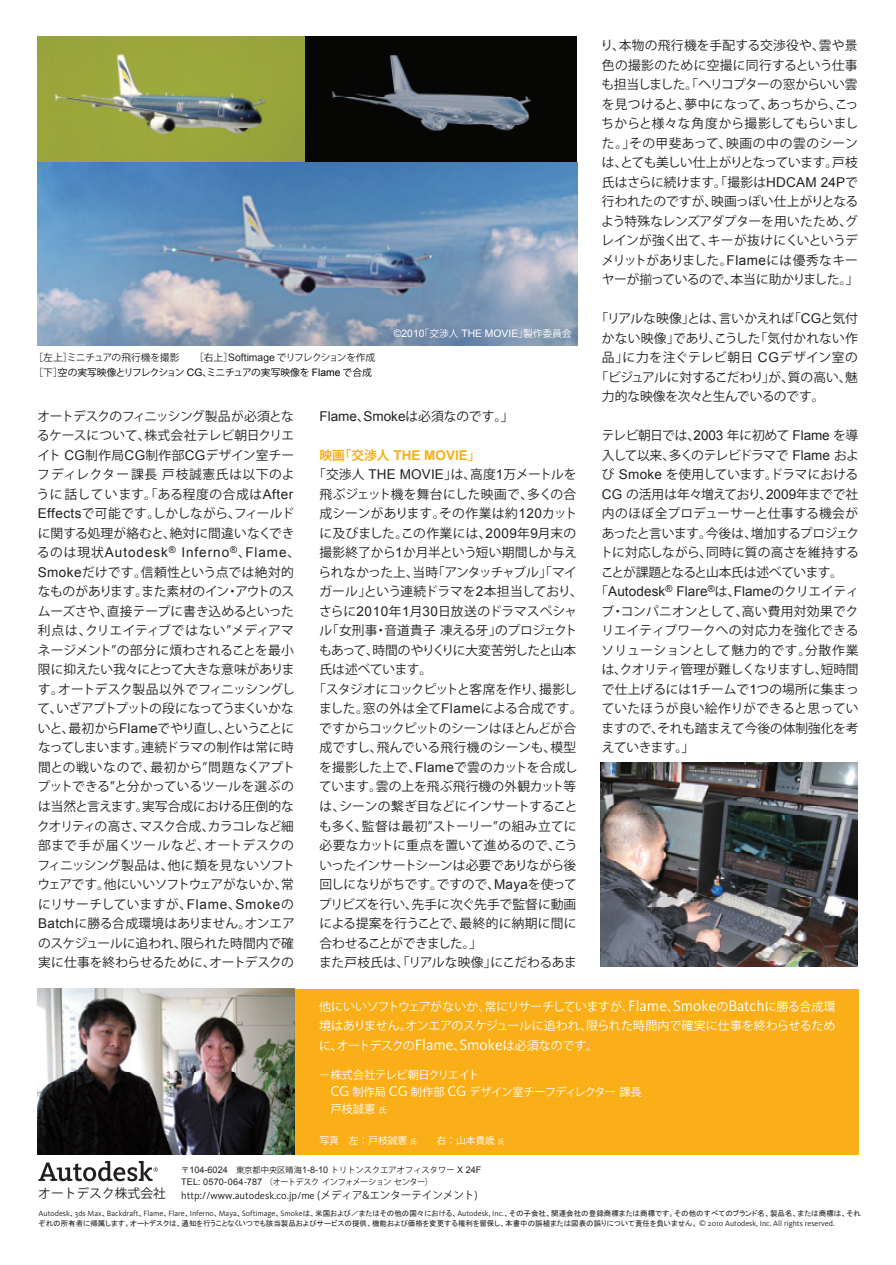
<style>
.page{position:relative;width:896px;height:1265px;background:#fff}
.page>*{position:absolute;margin:0;border:0;box-sizing:border-box;transform-origin:0 0}
.t1{font:13.5px "Arial";letter-spacing:.01em;color:#231f20}
.t2{font:13.5px "Arial";letter-spacing:.07em;color:#231f20}
.t3{font:700 13.5px "Arial";color:#faaf18}
.t4{font:12.75px/19.5px "Koz Go Pro";letter-spacing:-.01em;color:#231f20;text-align:justify}
.t5{font:12.75px "Koz Go Pro";letter-spacing:.01em;color:#231f20}
.t6{font:12.75px "Koz Go Pro";letter-spacing:-.03em;color:#231f20}
.t7{font:12.75px "Koz Go Pro";letter-spacing:-.04em;color:#231f20}
.t8{font:12.75px "Koz Go Pro";letter-spacing:-.07em;color:#231f20}
.t9{font:12.75px "Koz Go Pro";letter-spacing:.02em;color:#231f20}
.t10{font:12.75px "Koz Go Pro";letter-spacing:-.05em;color:#231f20}
.t11{font:12.75px "Koz Go Pro";letter-spacing:-.045em;color:#231f20}
.t12{font:12.75px "Koz Go Pro";letter-spacing:.015em;color:#231f20}
.t13{font:12.75px "Koz Go Pro";letter-spacing:.04em;color:#231f20}
.t14{font:12px/19.5px "Koz Go Pro";color:#fff;text-align:justify}
.t15{font:11.25px/17.2px "Koz Go Pro";letter-spacing:-.02em;color:#fff}
.t16{font:10.5px "Kievit Pro";color:#231f20}
.t17{font:10.35px "Arial";color:#fff}
.t18{font:9.75px/15px "Koz Go Pro";letter-spacing:-.065em;color:#000}
.t19{font:9.75px "Koz Go Pro";letter-spacing:-.015em;color:#231f20}
.t20{font:9.75px "Koz Go Pro";color:#fff}
.t21{font:8.25px/12px "Koz Go Pro";color:#231f20}
.t22{font:7.5px/10.5px "MS P Gothic";color:#231f20}
.s1{color:#231f20}
.s2{font-family:"Arial";font-size:10.35px;color:#231f20}
.s3{font-family:"Arial";font-size:10.35px}
.s4{font-family:"Koz Go Pro";font-size:9.75px}
.s5{font-family:"Arial";font-size:13.5px}
.s6{font-family:"Koz Go Pro";font-size:12.75px}
.s7{font-family:"Kievit";font-size:15.6px}
.s8{font-family:"Kievit";font-size:14.7px}
.s9{font-size:7.8px}
.s10{font-size:6.9px}
.s11{font-family:"Arial";font-size:9.15px}
.s12{font-family:"Koz Go Pro"}
.s13{font-family:"Kievit Pro";font-size:7.95px}
</style>
<div class="page">
<svg style="left:38px;top:1160px;width:120px;height:21px"></svg>
<div style="left:294px;top:989px;width:564px;height:165px;background:#faaf18"></div>
<img style="left:38px;top:989px;width:256px;height:165px">
<img style="left:601px;top:762px;width:256px;height:204px">
<img style="left:38px;top:37px;width:539px;height:309px">
<p class="t19" style="left:34px;top:351px;width:147px">［左上］ミニチュアの飛行機を撮影</p>
<p class="t18" style="left:34px;top:350px;width:343px;text-indent:160px"><span class="s1">［右上］</span><span class="s2">Softimage</span> <span class="s1">でリフレクションを作成［下］</span>空の実写映像とリフレクション <span class="s3">CG</span>、ミニチュアの実写映像を <span class="s3">Flame</span> で合成</p>
<p class="t17" style="left:394px;top:328px;width:179px">©2010<span class="s4">「交渉人</span> THE MOVIE<span class="s4">」製作委員会</span></p>
<p class="t4" style="left:37px;top:407px;width:259px">オートデスクのフィニッシング製品が必須となるケースについて、株式会社テレビ朝日クリエイト <span class="s5">CG</span>制作局<span class="s5">CG</span>制作部<span class="s5">CG</span>デザイン室チーフディレクター課長戸枝誠憲氏は以下のように話しています。「ある程度の合成は<span class="s5">After Effects</span>で可能です。しかしながら、フィールドに関する処理が絡むと、絶対に間違いなくでき</p>
<p class="t2" style="left:37px;top:545px;width:265px"><span class="s6">るのは現状</span>Autodesk<sup>®</sup> Inferno<sup>®</sup><span class="s6">、</span>Flame<span class="s6">、</span></p>
<p class="t4" style="left:37px;top:563px;width:259px"><span class="s5">Smoke</span>だけです。信頼性という点では絶対的なものがあります。また素材のイン・アウトのスムーズさや、直接テープに書き込めるといった利点は、クリエイティブではない”メディアマネージメント”の部分に煩わされることを最小限に抑えたい我々にとって大きな意味があります。オートデスク製品以外でフィニッシングして、いざアプトプットの段になってうまくいかないと、最初から<span class="s5">Flame</span>でやり直し、ということになってしまいます。連続ドラマの制作は常に時間との戦いなので、最初から”問題なくアプトプットできる”と分かっているツールを選ぶのは当然と言えます。実写合成における圧倒的なクオリティの高さ、マスク合成、カラコレなど細部まで手が届くツールなど、オートデスクのフィニッシング製品は、他に類を見ないソフトウェアです。他にいいソフトウェアがないか、常にリサーチしていますが、<span class="s5">Flame</span>、<span class="s5">Smoke</span>の<span class="s5">Batch</span>に勝る合成環境はありません。オンエアのスケジュールに追われ、限られた時間内で確実に仕事を終わらせるために、オートデスクの</p>
<p class="t1" style="left:319px;top:408px;width:195px">Flame<span class="s6">、</span>Smoke<span class="s6">は必須なのです。」</span></p>
<p class="t3" style="left:319px;top:447px;width:162px"><span class="s6">映画「交渉人</span> THE MOVIE<span class="s6">」</span></p>
<p class="t4" style="left:313px;top:465px;width:265px">「交渉人 <span class="s5">THE MOVIE</span>」は、高度<span class="s5">1</span>万メートルを</p>
<p class="t5" style="left:319px;top:486px;width:258px">飛ぶジェット機を舞台にした映画で、多くの合</p>
<p class="t5" style="left:319px;top:505px;width:259px">成シーンがあります。その作業は約<span class="s5">120</span>カット</p>
<p class="t9" style="left:319px;top:525px;width:258px">に及びました。この作業には、<span class="s5">2009</span>年<span class="s5">9</span>月末の</p>
<p class="t4" style="left:319px;top:543px;width:259px">撮影終了から<span class="s5">1</span>か月半という短い期間しか与え</p>
<p class="t10" style="left:318px;top:564px;width:260px">られなかった上、当時「アンタッチャブル」「マイ</p>
<p class="t4" style="left:319px;top:582px;width:265px">ガール」という連続ドラマを<span class="s5">2</span>本担当しており、</p>
<p class="t4" style="left:319px;top:602px;width:260px">さらに<span class="s5">2010</span>年<span class="s5">1</span>月<span class="s5">30</span>日放送のドラマスペシャ</p>
<p class="t4" style="left:319px;top:621px;width:259px">ル「女刑事・音道貴子凍える牙」のプロジェクト</p>
<p class="t8" style="left:319px;top:642px;width:259px">もあって、時間のやりくりに大変苦労したと山本</p>
<p class="t6" style="left:319px;top:661px;width:114px">氏は述べています。</p>
<p class="t11" style="left:313px;top:681px;width:265px">「スタジオにコックピットと客席を作り、撮影し</p>
<p class="t4" style="left:319px;top:699px;width:265px">ました。窓の外は全て<span class="s5">Flame</span>による合成です。</p>
<p class="t7" style="left:319px;top:720px;width:259px">ですからコックピットのシーンはほとんどが合</p>
<p class="t5" style="left:319px;top:739px;width:258px">成ですし、飛んでいる飛行機のシーンも、模型</p>
<p class="t4" style="left:319px;top:758px;width:260px">を撮影した上で、<span class="s5">Flame</span>で雲のカットを合成し</p>
<p class="t4" style="left:319px;top:777px;width:259px">ています。雲の上を飛ぶ飛行機の外観カット等</p>
<p class="t4" style="left:319px;top:797px;width:259px">は、シーンの繋ぎ目などにインサートすること</p>
<p class="t5" style="left:319px;top:817px;width:259px">も多く、監督は最初”ストーリー”の組み立てに</p>
<p class="t4" style="left:319px;top:836px;width:259px">必要なカットに重点を置いて進めるので、こう</p>
<p class="t6" style="left:319px;top:856px;width:258px">いったインサートシーンは必要でありながら後</p>
<p class="t6" style="left:319px;top:876px;width:259px">回しになりがちです。ですので、<span class="s5">Maya</span>を使って</p>
<p class="t4" style="left:319px;top:894px;width:259px">プリビズを行い、先手に次ぐ先手で監督に動画</p>
<p class="t5" style="left:319px;top:915px;width:258px">による提案を行うことで、最終的に納期に間に</p>
<p class="t8" style="left:319px;top:934px;width:164px">合わせることができました。」</p>
<p class="t4" style="left:319px;top:953px;width:259px">また戸枝氏は、「リアルな映像」にこだわるあま</p>
<p class="t4" style="left:600px;top:36px;width:259px">り、本物の飛行機を手配する交渉役や、雲や景色の撮影のために空撮に同行するという仕事も担当しました。「ヘリコプターの窓からいい雲を見つけると、夢中になって、あっちから、こっちからと様々な角度から撮影してもらいました。」その甲斐あって、映画の中の雲のシーンは、とても美しい仕上がりとなっています。戸枝氏はさらに続けます。「撮影は<span class="s5">HDCAM 24P</span>で行われたのですが、映画っぽい仕上がりとなるよう特殊なレンズアダプターを用いたため、グレインが強く出て、キーが抜けにくいというデメリットがありました。<span class="s5">Flame</span>には優秀なキーヤーが揃っているので、本当に助かりました。」</p>
<p class="t5" style="left:595px;top:310px;width:264px">「リアルな映像」とは、言いかえれば「<span class="s5">CG</span>と気付</p>
<p class="t12" style="left:602px;top:330px;width:257px">かない映像」であり、こうした「気付かれない作</p>
<p class="t13" style="left:602px;top:349px;width:257px">品」に力を注ぐテレビ朝日 <span class="s5">CG</span>デザイン室の</p>
<p class="t7" style="left:595px;top:369px;width:264px">「ビジュアルに対するこだわり」が、質の高い、魅</p>
<p class="t4" style="left:602px;top:387px;width:224px">力的な映像を次々と生んでいるのです。</p>
<p class="t4" style="left:600px;top:426px;width:261px">テレビ朝日では、<span class="s5">2003</span> 年に初めて <span class="s5">Flame</span> を導入して以来、多くのテレビドラマで <span class="s5">Flame</span> および <span class="s5">Smoke</span> を使用しています。ドラマにおける<span class="s5">CG</span> の活用は年々増えており、<span class="s5">2009</span>年までで社内のほぼ全プロデューサーと仕事する機会があったと言います。今後は、増加するプロジェクトに対応しながら、同時に質の高さを維持することが課題となると山本氏は述べています。</p>
<p class="t1" style="left:595px;top:584px;width:265px"><span class="s6">「</span>Autodesk<sup>®</sup> Flare<sup>®</sup><span class="s6">は、</span>Flame<span class="s6">のクリエイティ</span></p>
<p class="t4" style="left:601px;top:602px;width:259px">ブ・コンパニオンとして、高い費用対効果でクリエイティブワークへの対応力を強化できるソリューションとして魅力的です。分散作業は、クオリティ管理が難しくなりますし、短時間で仕上げるには<span class="s5">1</span>チームで<span class="s5">1</span>つの場所に集まっていたほうが良い絵作りができると思っていますので、それも踏まえて今後の体制強化を考えていきます。」</p>
<p class="t14" style="left:319px;top:996px;width:518px">他にいいソフトウェアがないか、常にリサーチしていますが、<span class="s7">Flame</span>、<span class="s7">Smoke</span>の<span class="s7">Batch</span>に勝る合成環境はありません。オンエアのスケジュールに追われ、限られた時間内で確実に仕事を終わらせるために、オートデスクの<span class="s7">Flame</span>、<span class="s7">Smoke</span>は必須なのです。</p>
<p class="t15" style="left:330px;top:1066px;width:313px;text-indent:-11px">－株式会社テレビ朝日クリエイト<br><span class="s8">CG</span> 制作局 <span class="s8">CG</span> 制作部 <span class="s8">CG</span> デザイン室チーフディレクター課長戸枝誠憲<span class="s9">氏</span></p>
<p class="t4" style="left:38px;top:1183px;width:129px">オートデスク株式会社</p>
<p class="t20" style="left:319px;top:1134px;width:99px">写真 左：戸枝誠憲<span class="s10">氏</span></p>
<p class="t20" style="left:436px;top:1134px;width:70px">右：山本貴歳<span class="s10">氏</span></p>
<p class="t21" style="left:181px;top:1164px;width:302px">〒<span class="s11">104-6024</span> 東京都中央区晴海<span class="s11">1-8-10</span> トリトンスクエアオフィスタワー <span class="s11">X 24F<br>TEL: 0570-064-787</span> （オートデスクインフォメーションセンター）</p>
<p class="t16" style="left:181px;top:1188px;width:298px">http://www.autodesk.co.jp/me <span class="s12">(メディア&amp;エンターテインメント)</span></p>
<p class="t22" style="left:39px;top:1207px;width:823px"><span class="s13">Autodesk</span>、<span class="s13">3ds Max</span>、<span class="s13">Backdraft</span>、<span class="s13">Flame</span>、<span class="s13">Flare</span>、<span class="s13">Inferno</span>、<span class="s13">Maya</span>、<span class="s13">Softimage</span>、<span class="s13">Smoke</span>は、米国および／またはその他の国々における、<span class="s13">Autodesk, Inc.</span>、その子会社、関連会社の登録商標または商標です。その他のすべてのブランド名、製品名、または商標は、それぞれの所有者に帰属します。オートデスクは、通知を行うことなくいつでも該当製品およびサービスの提供、機能および価格を変更する権利を留保し、本書中の誤植または図表の誤りについて責任を負いません。 <span class="s13">© 2010 Autodesk, Inc. All rights reserved.</span></p>
</div>
